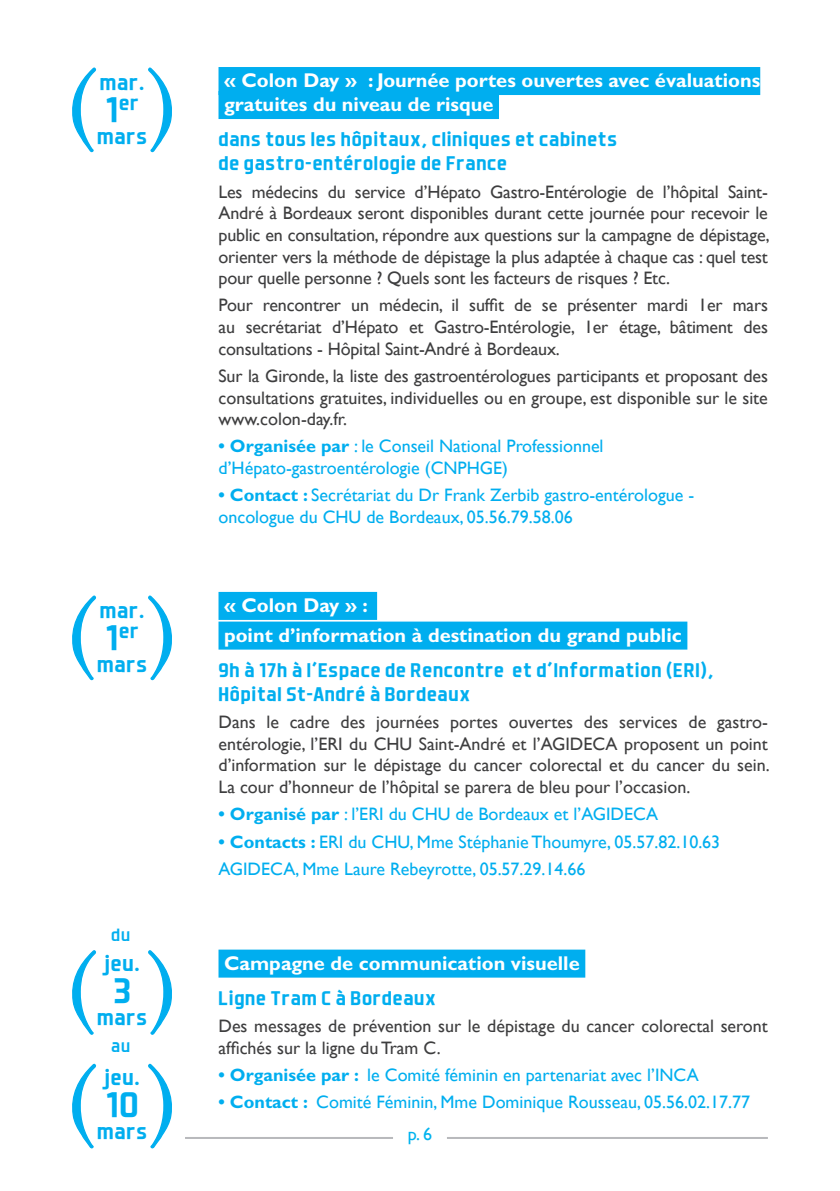
<style>
.page{position:relative;width:840px;height:1191px;background:#fff}
.page>*{position:absolute;margin:0;border:0;box-sizing:border-box;transform-origin:0 0}
.t1{font:700 36px "Aero Matics";color:#00aeef}
.t2{font:700 22px "Aero Matics";letter-spacing:.05em;color:#00aeef}
.t3{font:700 21px "Aero Matics";color:#00aeef}
.t4{font:700 20px/24px "Gill Sans";color:#fff}
.t5{font:700 20px/24px "Aero Matics";letter-spacing:.05em;color:#00aeef}
.t6{font:18px/21.6px "Gill Sans";color:#3e3e3f;text-align:justify}
.t7{font:18px/21.6px "Gill Sans";color:#00aeef}
.t8{font:18px "Aero Matics";color:#00aeef}
.t9{font:18px "Gill Sans";color:#00b3ef}
.s1{font-size:36px}
.s2{font-weight:700}
</style>
<div class="page">
<div style="left:218px;top:67px;width:541px;height:28px;background:#00aeef"></div>
<div style="left:218px;top:91px;width:280px;height:28px;background:#00aeef"></div>
<div style="left:218px;top:592px;width:159px;height:28px;background:#00aeef"></div>
<div style="left:218px;top:621px;width:469px;height:28px;background:#00aeef"></div>
<div style="left:218px;top:949px;width:367px;height:28px;background:#00aeef"></div>
<svg style="left:148px;top:67px;width:24px;height:86px"></svg>
<svg style="left:72px;top:67px;width:25px;height:86px"></svg>
<svg style="left:148px;top:950px;width:24px;height:85px"></svg>
<svg style="left:72px;top:950px;width:24px;height:85px"></svg>
<svg style="left:148px;top:1063px;width:24px;height:86px"></svg>
<svg style="left:72px;top:1063px;width:25px;height:86px"></svg>
<hr style="left:185px;top:1137px;width:208px;height:2px;background:#b8b9bc">
<hr style="left:446px;top:1137px;width:321px;height:2px;background:#b8b9bc">
<svg style="left:148px;top:595px;width:24px;height:86px"></svg>
<svg style="left:72px;top:595px;width:25px;height:86px"></svg>
<p class="t2" style="left:100px;top:70px;width:46px">mar.</p>
<p class="t3" style="left:105px;top:91px;width:35px"><span class="s1">1</span>er</p>
<p class="t2" style="left:97px;top:124px;width:51px">mars</p>
<p class="t2" style="left:100px;top:598px;width:46px">mar.</p>
<p class="t3" style="left:105px;top:619px;width:35px"><span class="s1">1</span>er</p>
<p class="t2" style="left:97px;top:652px;width:51px">mars</p>
<p class="t8" style="left:111px;top:924px;width:20px">du</p>
<p class="t2" style="left:105px;top:951px;width:36px">jeu.</p>
<h1 class="t1" style="left:113px;top:970px;width:19px">3</h1>
<p class="t2" style="left:97px;top:1005px;width:51px">mars</p>
<p class="t8" style="left:111px;top:1035px;width:20px">au</p>
<p class="t2" style="left:105px;top:1064px;width:36px">jeu.</p>
<h1 class="t1" style="left:106px;top:1083px;width:34px">10</h1>
<p class="t2" style="left:97px;top:1118px;width:51px">mars</p>
<p class="t4" style="left:224px;top:68px;width:537px">« Colon Day » : Journée portes ouvertes avec évaluations gratuites du niveau de risque</p>
<p class="t5" style="left:218px;top:128px;width:399px">dans tous les hôpitaux, cliniques et cabinets de gastro-entérologie de France</p>
<p class="t6" style="left:218px;top:181px;width:552px">Les médecins du service d’Hépato Gastro-Entérologie de l’hôpital Saint-André à Bordeaux seront disponibles durant cette journée pour recevoir le public en consultation, répondre aux questions sur la campagne de dépistage, orienter vers la méthode de dépistage la plus adaptée à chaque cas : quel test pour quelle personne ? Quels sont les facteurs de risques ? Etc.</p>
<p class="t6" style="left:218px;top:294px;width:550px">Pour rencontrer un médecin, il suffit de se présenter mardi 1er mars au secrétariat d’Hépato et Gastro-Entérologie, 1er étage, bâtiment des consultations - Hôpital Saint-André à Bordeaux.</p>
<p class="t6" style="left:218px;top:365px;width:550px">Sur la Gironde, la liste des gastroentérologues participants et proposant des consultations gratuites, individuelles ou en groupe, est disponible sur le site www.colon-day.fr.</p>
<p class="t7" style="left:218px;top:435px;width:386px"><span class="s2">• Organisée par</span> : le Conseil National Professionnel d’Hépato-gastroentérologie (CNPHGE)</p>
<p class="t7" style="left:218px;top:484px;width:477px"><span class="s2">• Contact :</span> Secrétariat du Dr Frank Zerbib gastro-entérologue - oncologue du CHU de Bordeaux, 05.56.79.58.06</p>
<p class="t4" style="left:224px;top:590px;width:459px;line-height:29.6px">« Colon Day » :<br>point d’information à destination du grand public</p>
<p class="t5" style="left:218px;top:658px;width:496px">9h à 17h à l’Espace de Rencontre et d’Information (ERI),<br>Hôpital St-André à Bordeaux</p>
<p class="t6" style="left:218px;top:711px;width:552px">Dans le cadre des journées portes ouvertes des services de gastro&shy;entérologie, l’ERI du CHU Saint-André et l’AGIDECA proposent un point d’information sur le dépistage du cancer colorectal et du cancer du sein.<br>La cour d’honneur de l’hôpital se parera de bleu pour l’occasion.</p>
<p class="t7" style="left:218px;top:803px;width:441px"><span class="s2">• Organisé par</span> : l’ERI du CHU de Bordeaux et l’AGIDECA</p>
<p class="t7" style="left:218px;top:827px;width:503px;line-height:27.2px"><span class="s2">• Contacts :</span> ERI du CHU, Mme Stéphanie Thoumyre, 05.57.82.10.63<br>AGIDECA, Mme Laure Rebeyrotte, 05.57.29.14.66</p>
<p class="t4" style="left:224px;top:950px;width:357px">Campagne de communication visuelle</p>
<p class="t5" style="left:218px;top:986px;width:218px">Ligne Tram C à Bordeaux</p>
<p class="t6" style="left:218px;top:1015px;width:550px">Des messages de prévention sur le dépistage du cancer colorectal seront affichés sur la ligne du Tram C.</p>
<p class="t7" style="left:218px;top:1064px;width:481px"><span class="s2">• Organisée par :</span> le Comité féminin en partenariat avec l’INCA</p>
<p class="t7" style="left:218px;top:1091px;width:533px"><span class="s2">• Contact :</span> Comité Féminin, Mme Dominique Rousseau, 05.56.02.17.77</p>
<p class="t9" style="left:407px;top:1123px;width:26px">p. 6</p>
</div>
